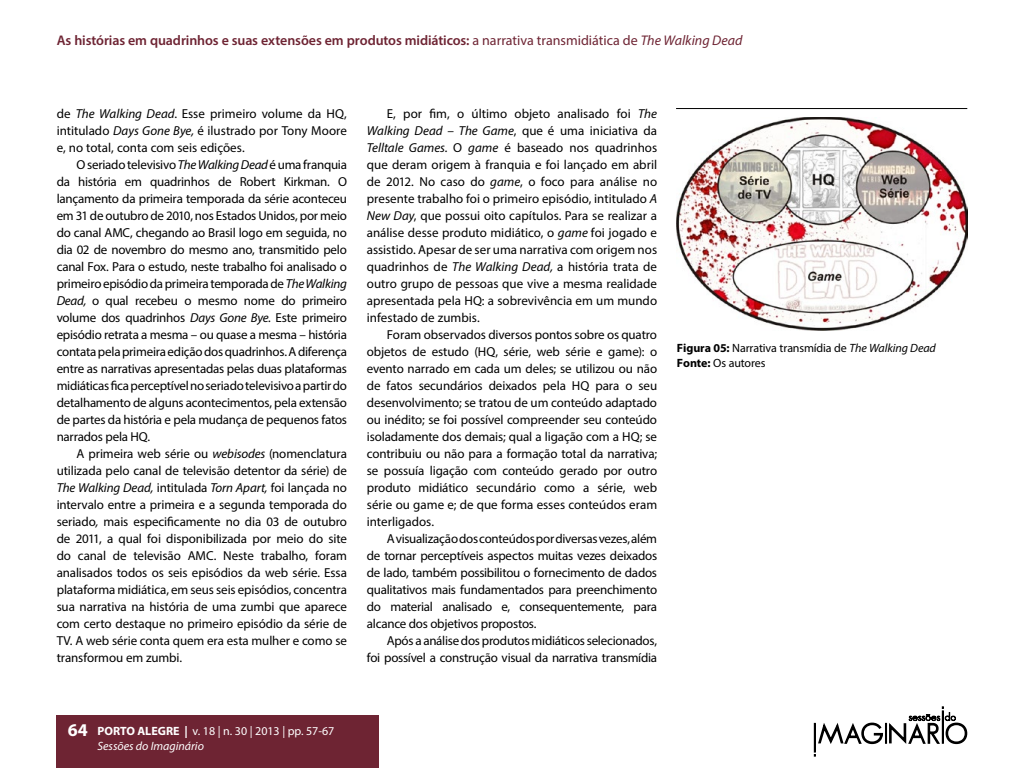
<style>
.page{position:relative;width:1024px;height:768px;background:#fff}
.page>*{position:absolute;margin:0;border:0;box-sizing:border-box;transform-origin:0 0}
.t1{font:600 14px "Myriad Pro";letter-spacing:-.01em;color:#6e2433}
.t2{font:13px/17px "Myriad Pro";letter-spacing:-.01em;color:#000;text-align:justify}
.t3{font:12px/15px "Myriad Pro";letter-spacing:-.01em;color:#000}
.t4{font:12px/15px "Myriad Pro";color:#fff}
.s1{font-weight:400}
.s2{font-weight:400;font-style:italic}
.s3{font-style:italic}
.s4{font-weight:700}
.s5{font-weight:700;font-size:18px}
</style>
<div class="page">
<div style="left:57px;top:715px;width:322px;height:53px;background:#6e2433"></div>
<svg style="left:814px;top:706px;width:154px;height:51px"></svg>
<img style="left:676px;top:117px;width:291px;height:214px">
<hr style="left:676px;top:108px;width:291px;height:1px;background:#000">
<p class="t1" style="left:57px;top:31px;width:687px">As histórias em quadrinhos e suas extensões em produtos midiáticos: <span class="s1">a narrativa transmidiática de</span> <span class="s2">The Walking Dead</span></p>
<p class="t2" style="left:57px;top:105px;width:292px">de <span class="s3">The Walking Dead</span>. Esse primeiro volume da HQ, intitulado <span class="s3">Days Gone Bye,</span> é ilustrado por Tony Moore e, no total, conta com seis edições.</p>
<p class="t2" style="left:57px;top:156px;width:292px;text-indent:20px">O seriado televisivo <span class="s3">The Walking Dead</span> é uma franquia da história em quadrinhos de Robert Kirkman. O lançamento da primeira temporada da série aconteceu em 31 de outubro de 2010, nos Estados Unidos, por meio do canal AMC, chegando ao Brasil logo em seguida, no dia 02 de novembro do mesmo ano, transmitido pelo canal Fox. Para o estudo, neste trabalho foi analisado o primeiro episódio da primeira temporada de <span class="s3">The Walking Dead,</span> o qual recebeu o mesmo nome do primeiro volume dos quadrinhos <span class="s3">Days Gone Bye.</span> Este primeiro episódio retrata a mesma – ou quase a mesma – história contata pela primeira edição dos quadrinhos. A diferença entre as narrativas apresentadas pelas duas plataformas midiáticas fica perceptível no seriado televisivo a partir do detalhamento de alguns acontecimentos, pela extensão de partes da história e pela mudança de pequenos fatos narrados pela HQ.</p>
<p class="t2" style="left:57px;top:445px;width:292px;text-indent:20px">A primeira web série ou <span class="s3">webisodes</span> (nomenclatura utilizada pelo canal de televisão detentor da série) de <span class="s3">The Walking Dead,</span> intitulada <span class="s3">Torn Apart,</span> foi lançada no intervalo entre a primeira e a segunda temporada do seriado<span class="s3">,</span> mais especificamente no dia 03 de outubro de 2011, a qual foi disponibilizada por meio do site do canal de televisão AMC. Neste trabalho, foram analisados todos os seis episódios da web série<span class="s3">.</span> Essa plataforma midiática, em seus seis episódios, concentra sua narrativa na história de uma zumbi que aparece com certo destaque no primeiro episódio da série de TV. A web série conta quem era esta mulher e como se transformou em zumbi.</p>
<p class="t2" style="left:367px;top:105px;width:292px;text-indent:20px">E, por fim, o último objeto analisado foi <span class="s3">The Walking Dead – The Game</span>, que é uma iniciativa da <span class="s3">Telltale Games.</span> O <span class="s3">game</span> é baseado nos quadrinhos que deram origem à franquia e foi lançado em abril de 2012. No caso do <span class="s3">game</span>, o foco para análise no presente trabalho foi o primeiro episódio, intitulado <span class="s3">A New Day</span>, que possui oito capítulos. Para se realizar a análise desse produto midiático, o <span class="s3">game</span> foi jogado e assistido. Apesar de ser uma narrativa com origem nos quadrinhos de <span class="s3">The Walking Dead,</span> a história trata de outro grupo de pessoas que vive a mesma realidade apresentada pela HQ: a sobrevivência em um mundo infestado de zumbis.</p>
<p class="t2" style="left:367px;top:326px;width:292px;text-indent:20px">Foram observados diversos pontos sobre os quatro objetos de estudo (HQ, série, web série e game): o evento narrado em cada um deles; se utilizou ou não de fatos secundários deixados pela HQ para o seu desenvolvimento; se tratou de um conteúdo adaptado ou inédito; se foi possível compreender seu conteúdo isoladamente dos demais; qual a ligação com a HQ; se contribuiu ou não para a formação total da narrativa; se possuía ligação com conteúdo gerado por outro produto midiático secundário como a série, web série ou game e; de que forma esses conteúdos eram interligados.</p>
<p class="t2" style="left:367px;top:530px;width:292px;text-indent:20px">A visualização dos conteúdos por diversas vezes, além de tornar perceptíveis aspectos muitas vezes deixados de lado, também possibilitou o fornecimento de dados qualitativos mais fundamentados para preenchimento do material analisado e, consequentemente, para alcance dos objetivos propostos.</p>
<p class="t2" style="left:367px;top:632px;width:292px;text-align:right">Após a análise dos produtos midiáticos selecionados,<br>foi possível a construção visual da narrativa transmídia</p>
<p class="t3" style="left:677px;top:340px;width:260px"><span class="s4">Figura 05:</span> Narrativa transmídia de <span class="s3">The Walking Dead<br></span><span class="s4">Fonte:</span> Os autores</p>
<p class="t4" style="left:97px;top:724px;width:238px;text-indent:-30px"><span class="s5">64</span> <span class="s4">PORTO ALEGRE |</span> v. 18 | n. 30 | 2013 | pp. 57-67<br><span class="s3">Sessões do Imaginário</span></p>
</div>
